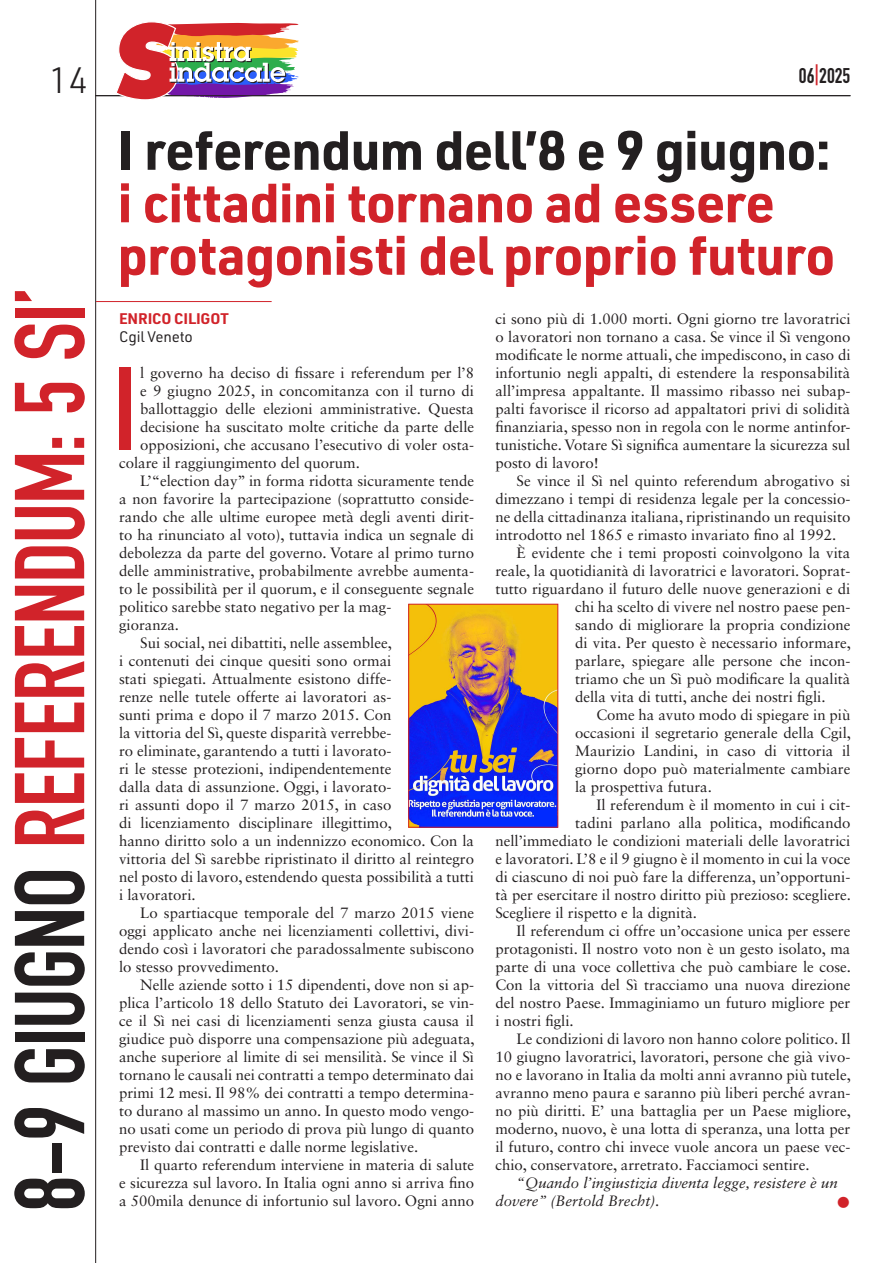
<style>
.page{position:relative;width:893px;height:1263px;background:#fff}
.page>*{position:absolute;margin:0;border:0;box-sizing:border-box;transform-origin:0 0}
.t1{font:116.1px "DIN Engschrift Std";color:#d1232a}
.t2{font:97.35px "DIN Engschrift Std";letter-spacing:-.015em;color:#d1232a}
.t3{font:700 54px/52.5px "URWDIN";letter-spacing:-.02em;color:#d1232a}
.t4{font:300 36px "URWDIN";color:#231f20}
.t5{font:21px "DIN Engschrift Std";color:#231f20}
.t6{font:15px/18px "Sabon LT Std";color:#231f20;text-align:justify}
.t7{font:italic 15px/18px "Sabon LT Std";color:#231f20}
.Autore{font:700 15px "URWDIN";letter-spacing:-.01em;color:#d1232a}
.Autore-2{font:15px "URWDIN";letter-spacing:-.01em;color:#231f20}
.t8{font:12px "Zapf Dingbats IT Cby BT";color:#d1232a}
.s1{color:#231f20}
.s2{color:#d1232a}
</style>
<div class="page">
<hr style="left:95px;top:95px;width:755px;height:1px;background:#231f20">
<hr style="left:95px;top:0;width:1px;height:1263px;background:#231f20">
<svg style="left:115px;top:22px;width:184px;height:78px"></svg>
<hr style="left:96px;top:301px;width:176px;height:1px;background:#d1232a">
<img style="left:410px;top:606px;width:146px;height:219px">
<div style="left:408px;top:604px;width:150px;height:223px;border:1px solid #d1232a"></div>
<h3 class="t4" style="left:49px;top:57px;width:40px">14</h3>
<p class="t2" style="left:-7px;top:1211px;width:926px;rotate:-90deg"><span class="s1">8-9 GIUGNO</span> REFERENDUM: 5 SI’</p>
<h3 class="t5" style="left:799px;top:63px;width:53px">06<span class="s2">|</span>2025</h3>
<p class="t3" style="left:117px;top:122px;width:720px"><span class="s1">I referendum dell’8 e 9 giugno: </span>i cittadini tornano ad essere protagonisti del proprio futuro</p>
<p class="Autore" style="left:119px;top:308px;width:111px">ENRICO CILIGOT</p>
<p class="Autore-2" style="left:119px;top:327px;width:75px">Cgil Veneto</p>
<p class="t1" style="left:113px;top:341px;width:25px">I</p>
<p class="t6" style="left:140px;top:364px;width:335px">l governo ha deciso di fissare i referendum per l’8</p>
<p class="t6" style="left:140px;top:382px;width:335px">e 9 giugno 2025, in concomitanza con il turno di</p>
<p class="t6" style="left:140px;top:400px;width:335px">ballottaggio delle elezioni amministrative. Questa</p>
<p class="t6" style="left:140px;top:418px;width:335px">decisione ha suscitato molte critiche da parte delle</p>
<p class="t6" style="left:140px;top:436px;width:335px">opposizioni, che accusano l’esecutivo di voler osta-</p>
<p class="t6" style="left:119px;top:454px;width:242px">colare il raggiungimento del quorum.</p>
<p class="t6" style="left:119px;top:472px;width:357px;text-align:left;text-indent:21px">L’“election day” in forma ridotta sicuramente tende a non favorire la partecipazione (soprattutto conside&shy;rando che alle ultime europee metà degli aventi dirit&shy;to ha rinunciato al voto), tuttavia indica un segnale di debolezza da parte del governo. Votare al primo turno delle amministrative, probabilmente avrebbe aumenta&shy;to le possibilità per il quorum, e il conseguente segnale politico sarebbe stato negativo per la mag-<br>gioranza.</p>
<p class="t6" style="left:119px;top:634px;width:357px;text-align:left;text-indent:21px">Sui social, nei dibattiti, nelle assemblee,<br>i contenuti dei cinque quesiti sono ormai<br>stati spiegati. Attualmente esistono diffe-<br>renze nelle tutele offerte ai lavoratori as-<br>sunti prima e dopo il 7 marzo 2015. Con<br>la vittoria del Sì, queste disparità verrebbe-<br>ro eliminate, garantendo a tutti i lavorato-<br>ri le stesse protezioni, indipendentemente<br>dalla data di assunzione. Oggi, i lavorato-<br>ri assunti dopo il 7 marzo 2015, in caso<br>di licenziamento disciplinare illegittimo,<br>hanno diritto solo a un indennizzo economico. Con la vittoria del Sì sarebbe ripristinato il diritto al reintegro nel posto di lavoro, estendendo questa possibilità a tutti i lavoratori.</p>
<p class="t6" style="left:119px;top:904px;width:357px;text-indent:21px">Lo spartiacque temporale del 7 marzo 2015 viene oggi applicato anche nei licenziamenti collettivi, divi&shy;dendo così i lavoratori che paradossalmente subiscono lo stesso provvedimento.</p>
<p class="t6" style="left:119px;top:976px;width:357px;text-indent:21px">Nelle aziende sotto i 15 dipendenti, dove non si ap&shy;plica l’articolo 18 dello Statuto dei Lavoratori, se vin&shy;ce il Sì nei casi di licenziamenti senza giusta causa il giudice può disporre una compensazione più adeguata, anche superiore al limite di sei mensilità. Se vince il Sì tornano le causali nei contratti a tempo determinato dai primi 12 mesi. Il 98% dei contratti a tempo determina&shy;to durano al massimo un anno. In questo modo vengo&shy;no usati come un periodo di prova più lungo di quanto previsto dai contratti e dalle norme legislative.</p>
<p class="t6" style="left:119px;top:1156px;width:357px;text-indent:21px">Il quarto referendum interviene in materia di salute e sicurezza sul lavoro. In Italia ogni anno si arriva fino a 500mila denunce di infortunio sul lavoro. Ogni anno</p>
<p class="t6" style="left:495px;top:310px;width:357px">ci sono più di 1.000 morti. Ogni giorno tre lavoratrici o lavoratori non tornano a casa. Se vince il Sì vengono modificate le norme attuali, che impediscono, in caso di infortunio negli appalti, di estendere la responsabilità all’impresa appaltante. Il massimo ribasso nei subap&shy;palti favorisce il ricorso ad appaltatori privi di solidità finanziaria, spesso non in regola con le norme antinfor&shy;tunistiche. Votare Sì significa aumentare la sicurezza sul posto di lavoro!</p>
<p class="t6" style="left:495px;top:472px;width:357px;text-indent:21px">Se vince il Sì nel quinto referendum abrogativo si dimezzano i tempi di residenza legale per la concessio&shy;ne della cittadinanza italiana, ripristinando un requisito introdotto nel 1865 e rimasto invariato fino al 1992.</p>
<p class="t6" style="left:517px;top:544px;width:335px">È evidente che i temi proposti coinvolgono la vita</p>
<p class="t6" style="left:495px;top:562px;width:357px">reale, la quotidianità di lavoratrici e lavoratori. Soprat-</p>
<p class="t6" style="left:495px;top:580px;width:357px">tutto riguardano il futuro delle nuove generazioni e di</p>
<p class="t6" style="left:575px;top:598px;width:277px">chi ha scelto di vivere nel nostro paese pen-</p>
<p class="t6" style="left:575px;top:616px;width:277px">sando di migliorare la propria condizione</p>
<p class="t6" style="left:575px;top:634px;width:277px">di vita. Per questo è necessario informare,</p>
<p class="t6" style="left:575px;top:652px;width:277px">parlare, spiegare alle persone che incon-</p>
<p class="t6" style="left:575px;top:670px;width:277px">triamo che un Sì può modificare la qualità</p>
<p class="t6" style="left:575px;top:688px;width:252px">della vita di tutti, anche dei nostri figli.</p>
<p class="t6" style="left:575px;top:706px;width:277px;text-indent:21px">Come ha avuto modo di spiegare in più occasioni il segretario generale della Cgil, Maurizio Landini, in caso di vittoria il giorno dopo può materialmente cambiare la prospettiva futura.</p>
<p class="t6" style="left:596px;top:796px;width:256px">Il referendum è il momento in cui i cit-</p>
<p class="t6" style="left:575px;top:814px;width:277px">tadini parlano alla politica, modificando</p>
<p class="t6" style="left:495px;top:832px;width:357px">nell’immediato le condizioni materiali delle lavoratrici</p>
<p class="t6" style="left:495px;top:850px;width:357px">e lavoratori. L’8 e il 9 giugno è il momento in cui la voce</p>
<p class="t6" style="left:495px;top:868px;width:357px">di ciascuno di noi può fare la differenza, un’opportuni-</p>
<p class="t6" style="left:495px;top:886px;width:357px">tà per esercitare il nostro diritto più prezioso: scegliere.</p>
<p class="t6" style="left:495px;top:904px;width:203px">Scegliere il rispetto e la dignità.</p>
<p class="t6" style="left:495px;top:922px;width:357px;text-indent:21px">Il referendum ci offre un’occasione unica per essere protagonisti. Il nostro voto non è un gesto isolato, ma parte di una voce collettiva che può cambiare le cose.<br>Con la vittoria del Sì tracciamo una nuova direzione del nostro Paese. Immaginiamo un futuro migliore per i nostri figli.</p>
<p class="t6" style="left:495px;top:1030px;width:357px;text-indent:21px">Le condizioni di lavoro non hanno colore politico. Il 10 giugno lavoratrici, lavoratori, persone che già vivo&shy;no e lavorano in Italia da molti anni avranno più tutele, avranno meno paura e saranno più liberi perché avran&shy;no più diritti. E’ una battaglia per un Paese migliore, moderno, nuovo, è una lotta di speranza, una lotta per il futuro, contro chi invece vuole ancora un paese vec&shy;chio, conservatore, arretrato. Facciamoci sentire.</p>
<p class="t7" style="left:495px;top:1174px;width:344px;text-indent:21px">“Quando l’ingiustizia diventa legge, resistere è un dovere” (Bertold Brecht).</p>
<p class="t8" style="left:837px;top:1196px;width:13px">●</p>
</div>
